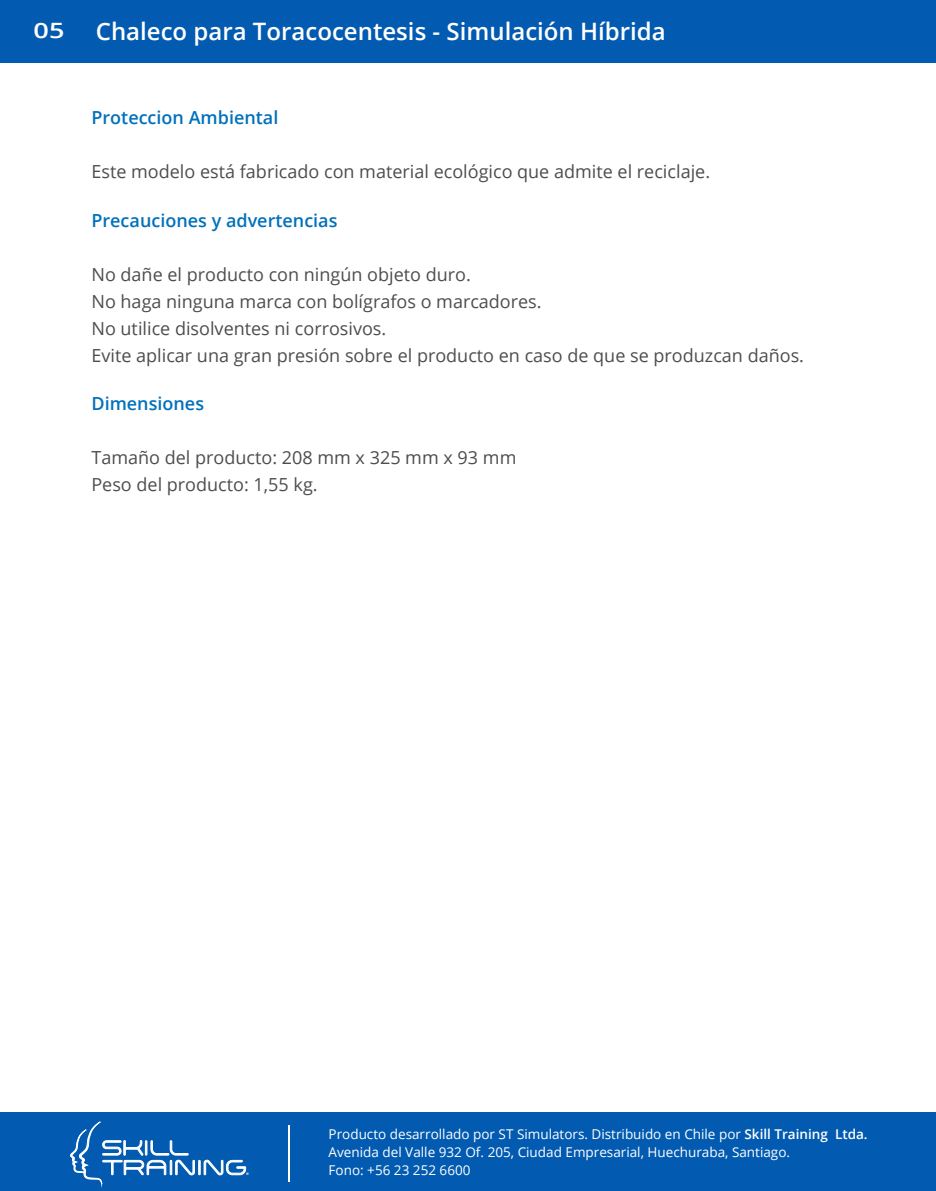
<style>
.page{position:relative;width:936px;height:1191px;background:#fff}
.page>*{position:absolute;margin:0;border:0;box-sizing:border-box;transform-origin:0 0}
.t1{font:600 24px "Open Sans";color:#fff}
.t2{font:600 21.15px "Open Sans";color:#fff;scale:1.28 1}
.t3{font:18px/27px "Open Sans";color:#4d4d4d}
.t4{font:600 18px "Open Sans";color:#0071bc}
.t5{font:13.5px/18px "Open Sans";color:#fff}
.s1{font-weight:600}
</style>
<div class="page">
<div style="left:0;top:0;width:935px;height:62px;background:#025bb0"></div>
<div style="left:0;top:1112px;width:935px;height:79px;background:#025bb0"></div>
<svg style="left:70px;top:1121px;width:179px;height:63px"></svg>
<hr style="left:288px;top:1125px;width:2px;height:56px;background:#fff">
<p class="t2" style="left:34px;top:16px;width:26px">05</p>
<h1 class="t1" style="left:96px;top:15px;width:571px">Chaleco para Toracocentesis - Simulación Híbrida</h1>
<p class="t4" style="left:91px;top:105px;width:188px">Proteccion Ambiental</p>
<p class="t3" style="left:91px;top:158px;width:620px">Este modelo está fabricado con material ecológico que admite el reciclaje.</p>
<p class="t4" style="left:91px;top:208px;width:247px">Precauciones y advertencias</p>
<p class="t3" style="left:91px;top:260px;width:714px">No dañe el producto con ningún objeto duro.<br>No haga ninguna marca con bolígrafos o marcadores.<br>No utilice disolventes ni corrosivos.<br>Evite aplicar una gran presión sobre el producto en caso de que se produzcan daños.</p>
<p class="t4" style="left:91px;top:391px;width:114px">Dimensiones</p>
<p class="t3" style="left:91px;top:444px;width:426px">Tamaño del producto: 208 mm x 325 mm x 93 mm<br>Peso del producto: 1,55 kg.</p>
<p class="t5" style="left:328px;top:1124px;width:540px">Producto desarrollado por ST Simulators. Distribuido en Chile por <span class="s1">Skill Training Ltda.<br></span>Avenida del Valle 932 Of. 205, Ciudad Empresarial, Huechuraba, Santiago.<br>Fono: +56 23 252 6600</p>
</div>
